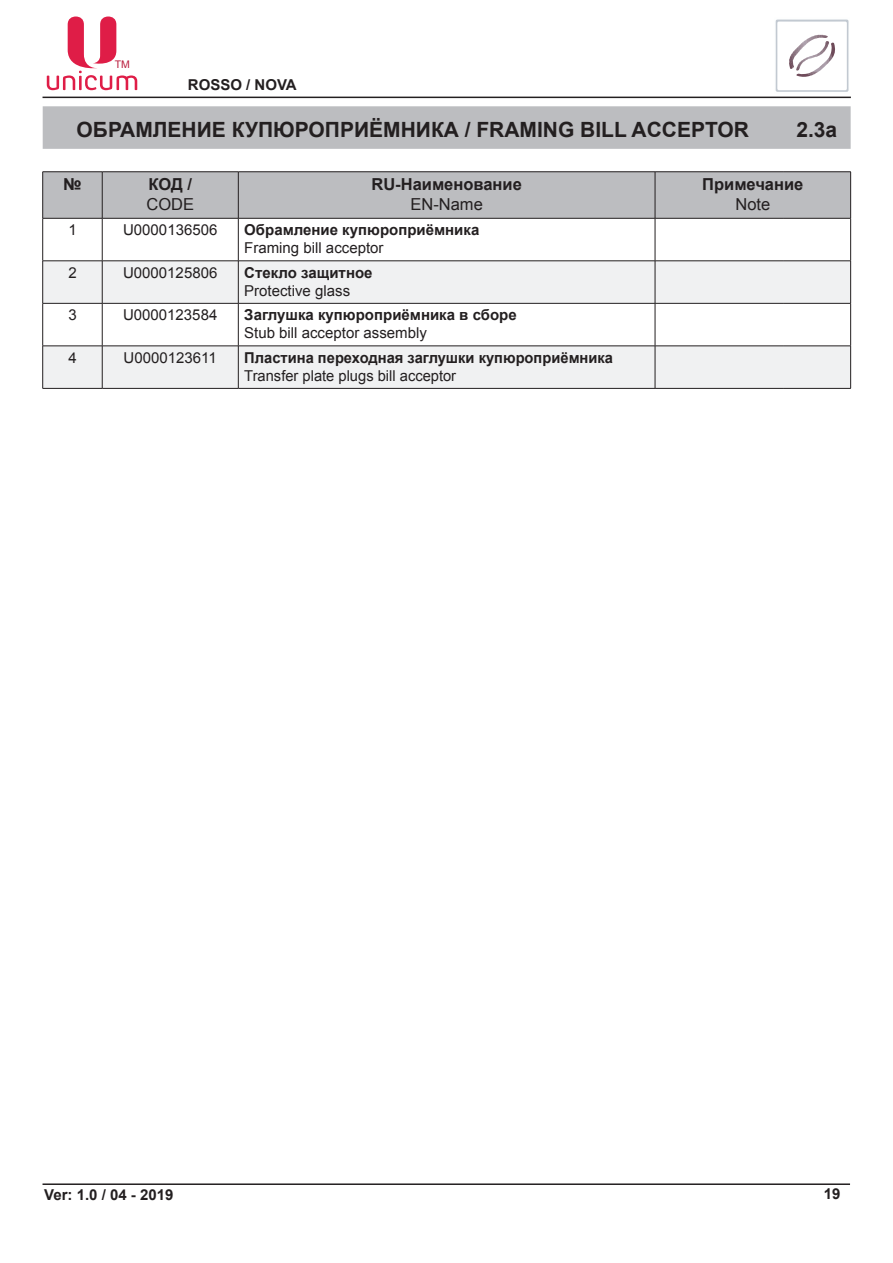
<style>
.page{position:relative;width:893px;height:1263px;background:#fff}
.page>*{position:absolute;margin:0;border:0;box-sizing:border-box;transform-origin:0 0}
.t1{font:700 21px "Arial";color:#231f20}
.t2{font:700 16.5px "Arial";color:#231f20}
.t3{font:16.5px "Arial";color:#231f20}
.t4{font:700 15px "Arial";color:#231f20}
.t5{font:15px "Arial";color:#231f20}
.t6{font:10.5px "Arial";color:#ba1e3e}
</style>
<div class="page">
<hr style="left:43px;top:97px;width:808px;height:1px;background:#231f20">
<hr style="left:43px;top:1183px;width:807px;height:2px;background:#231f20">
<svg style="left:775px;top:19px;width:74px;height:73px"></svg>
<svg style="left:47px;top:17px;width:90px;height:73px"></svg>
<div style="left:43px;top:106px;width:808px;height:43px;background:#bcbdc0"></div>
<div style="left:43px;top:172px;width:807px;height:46px;background:#bcbdc0"></div>
<svg style="left:43px;top:262px;width:807px;height:126px;fill:#f0f1f2"></svg>
<hr style="left:102px;top:172px;width:1px;height:46px;background:#231f20">
<hr style="left:238px;top:172px;width:1px;height:46px;background:#231f20">
<hr style="left:655px;top:172px;width:1px;height:46px;background:#231f20">
<hr style="left:43px;top:218px;width:59px;height:1px;background:#231f20">
<hr style="left:42px;top:218px;width:1px;height:43px;background:#231f20">
<hr style="left:102px;top:218px;width:136px;height:1px;background:#231f20">
<hr style="left:102px;top:218px;width:1px;height:43px;background:#231f20">
<hr style="left:238px;top:218px;width:417px;height:1px;background:#231f20">
<hr style="left:238px;top:218px;width:1px;height:43px;background:#231f20">
<hr style="left:655px;top:218px;width:128px;height:1px;background:#231f20">
<hr style="left:655px;top:218px;width:1px;height:43px;background:#231f20">
<hr style="left:783px;top:218px;width:68px;height:1px;background:#231f20">
<hr style="left:850px;top:218px;width:1px;height:43px;background:#231f20">
<hr style="left:43px;top:261px;width:59px;height:1px;background:#231f20">
<hr style="left:42px;top:261px;width:1px;height:42px;background:#231f20">
<hr style="left:102px;top:261px;width:136px;height:1px;background:#231f20">
<hr style="left:102px;top:261px;width:1px;height:42px;background:#231f20">
<hr style="left:238px;top:261px;width:417px;height:1px;background:#231f20">
<hr style="left:238px;top:261px;width:1px;height:42px;background:#231f20">
<hr style="left:655px;top:261px;width:128px;height:1px;background:#231f20">
<hr style="left:655px;top:261px;width:1px;height:42px;background:#231f20">
<hr style="left:783px;top:261px;width:68px;height:1px;background:#231f20">
<hr style="left:850px;top:261px;width:1px;height:42px;background:#231f20">
<hr style="left:43px;top:303px;width:59px;height:1px;background:#231f20">
<hr style="left:42px;top:303px;width:1px;height:43px;background:#231f20">
<hr style="left:102px;top:303px;width:136px;height:1px;background:#231f20">
<hr style="left:102px;top:303px;width:1px;height:43px;background:#231f20">
<hr style="left:238px;top:303px;width:417px;height:1px;background:#231f20">
<hr style="left:238px;top:303px;width:1px;height:43px;background:#231f20">
<hr style="left:655px;top:303px;width:128px;height:1px;background:#231f20">
<hr style="left:655px;top:303px;width:1px;height:43px;background:#231f20">
<hr style="left:783px;top:303px;width:68px;height:1px;background:#231f20">
<hr style="left:850px;top:303px;width:1px;height:43px;background:#231f20">
<hr style="left:43px;top:346px;width:59px;height:1px;background:#231f20">
<hr style="left:42px;top:346px;width:1px;height:42px;background:#231f20">
<hr style="left:102px;top:346px;width:136px;height:1px;background:#231f20">
<hr style="left:102px;top:346px;width:1px;height:42px;background:#231f20">
<hr style="left:238px;top:346px;width:417px;height:1px;background:#231f20">
<hr style="left:238px;top:346px;width:1px;height:42px;background:#231f20">
<hr style="left:655px;top:346px;width:128px;height:1px;background:#231f20">
<hr style="left:655px;top:346px;width:1px;height:42px;background:#231f20">
<hr style="left:783px;top:346px;width:68px;height:1px;background:#231f20">
<hr style="left:850px;top:346px;width:1px;height:42px;background:#231f20">
<hr style="left:102px;top:388px;width:136px;height:1px;background:#231f20">
<hr style="left:238px;top:388px;width:417px;height:1px;background:#231f20">
<hr style="left:655px;top:388px;width:128px;height:1px;background:#231f20">
<hr style="left:783px;top:388px;width:68px;height:1px;background:#231f20">
<hr style="left:43px;top:171px;width:59px;height:1px;background:#231f20">
<hr style="left:42px;top:172px;width:1px;height:46px;background:#231f20">
<hr style="left:102px;top:171px;width:136px;height:1px;background:#231f20">
<hr style="left:238px;top:171px;width:417px;height:1px;background:#231f20">
<hr style="left:655px;top:171px;width:128px;height:1px;background:#231f20">
<hr style="left:783px;top:171px;width:68px;height:1px;background:#231f20">
<hr style="left:850px;top:172px;width:1px;height:46px;background:#231f20">
<hr style="left:43px;top:388px;width:59px;height:1px;background:#231f20">
<p class="t6" style="left:115px;top:57px;width:17px">ТМ</p>
<p class="t4" style="left:188px;top:75px;width:110px">ROSSO / NOVA</p>
<h1 class="t1" style="left:77px;top:115px;width:169px">ОБРАМЛЕНИЕ КУП</h1>
<h1 class="t1" style="left:273px;top:115px;width:477px">ЮРОПРИЁМНИКА / FRAMING BILL ACCEPTOR</h1>
<h1 class="t1" style="left:796px;top:115px;width:42px">2.3A</h1>
<p class="t2" style="left:63px;top:173px;width:20px">№</p>
<p class="t2" style="left:148px;top:173px;width:45px">КОД /</p>
<p class="t3" style="left:146px;top:193px;width:49px">CODE</p>
<p class="t2" style="left:371px;top:173px;width:152px">RU-НАИМЕНОВАНИЕ</p>
<p class="t3" style="left:410px;top:193px;width:74px">EN-Name</p>
<p class="t5" style="left:68px;top:220px;width:10px">1</p>
<p class="t5" style="left:123px;top:220px;width:96px">U0000136506</p>
<p class="t4" style="left:244px;top:220px;width:237px">ОБРАМЛЕНИЕ КУПЮРОПРИЁМНИКА</p>
<p class="t5" style="left:244px;top:238px;width:141px">Framing bill acceptor</p>
<p class="t5" style="left:68px;top:263px;width:10px">2</p>
<p class="t5" style="left:123px;top:263px;width:96px">U0000125806</p>
<p class="t4" style="left:244px;top:262px;width:130px">СТЕКЛО ЗАЩИТНОЕ</p>
<p class="t5" style="left:244px;top:281px;width:107px">Protective glass</p>
<p class="t5" style="left:68px;top:305px;width:10px">3</p>
<p class="t5" style="left:123px;top:305px;width:96px">U0000123584</p>
<p class="t4" style="left:244px;top:305px;width:274px">ЗАГЛУШКА КУПЮРОПРИЁМНИКА В СБОРЕ</p>
<p class="t5" style="left:244px;top:323px;width:184px">Stub bill acceptor assembly</p>
<p class="t5" style="left:68px;top:348px;width:10px">4</p>
<p class="t5" style="left:124px;top:348px;width:95px">U0000123611</p>
<p class="t4" style="left:244px;top:347px;width:370px">ПЛАСТИНА ПЕРЕХОДНАЯ ЗАГЛУШКИ КУПЮРОПРИЁМНИКА</p>
<p class="t5" style="left:244px;top:366px;width:213px">Transfer plate plugs bill acceptor</p>
<p class="t2" style="left:702px;top:173px;width:103px">ПРИМЕЧАНИЕ</p>
<p class="t3" style="left:735px;top:193px;width:36px">Note</p>
<p class="t4" style="left:44px;top:1185px;width:131px">VER: 1.0 / 04 - 2019</p>
<p class="t4" style="left:824px;top:1184px;width:18px">19</p>
</div>
